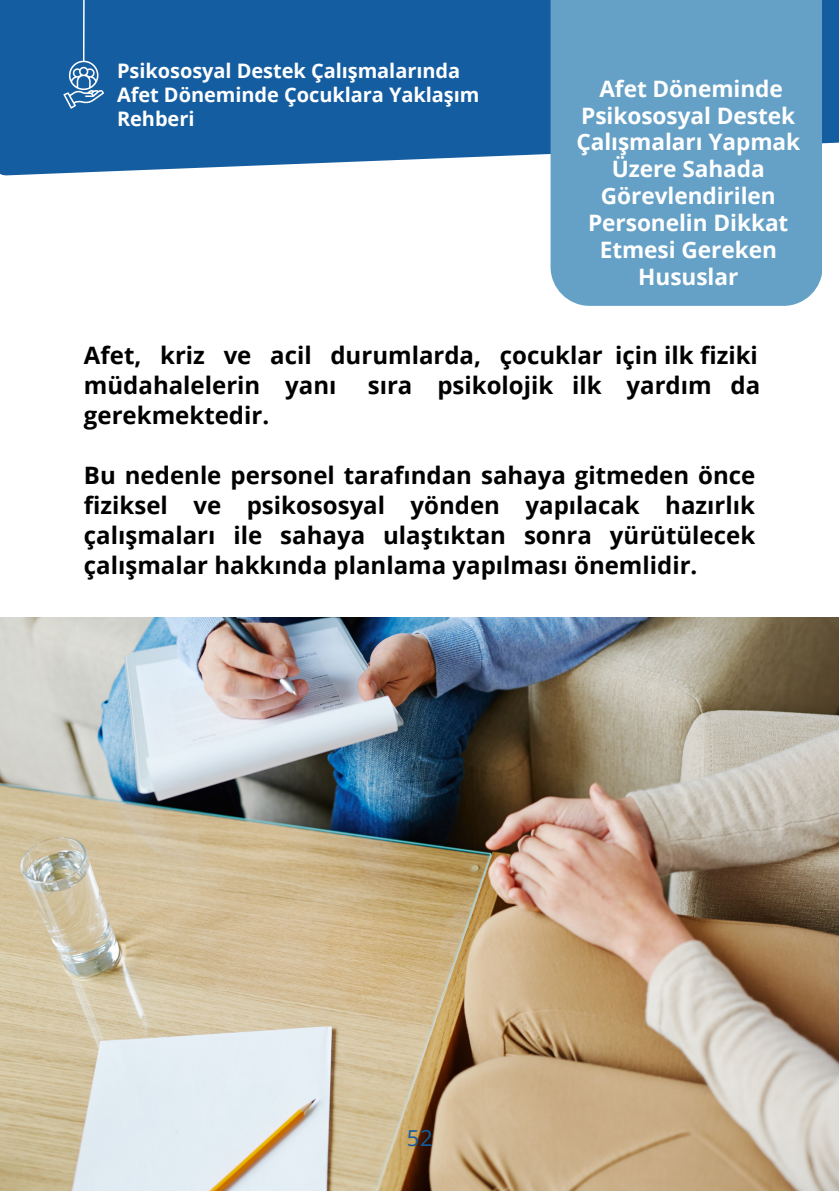
<style>
.page{position:relative;width:839px;height:1191px;background:#fff}
.page>*{position:absolute;margin:0;border:0;box-sizing:border-box;transform-origin:0 0}
.t1{font:700 24px/30px "Open Sans";color:#000}
.t2{font:700 22.6px/27px "Open Sans";letter-spacing:-.005em;color:#fff;text-align:center}
.t3{font:22px "Open Sans";color:#145da0}
.t4{font:700 20px/24px "Open Sans";letter-spacing:-.005em;color:#fff}
</style>
<div class="page">
<img style="left:0;top:618px;width:838px;height:573px">
<svg style="left:0;top:0;width:838px;height:177px;background:#2569a7"></svg>
<hr style="left:83px;top:0;width:2px;height:62px;background:#fff">
<svg style="left:63px;top:61px;width:41px;height:48px;background:#4c84b6"></svg>
<div style="left:550px;top:0;width:271px;height:306px;background:#65a0c6"></div>
<p class="t4" style="left:117px;top:58px;width:364px">Psikososyal Destek Çalışmalarında<br>Afet Döneminde Çocuklara Yaklaşım<br>Rehberi</p>
<p class="t2" style="left:576px;top:74px;width:225px">Afet Döneminde<br>Psikososyal Destek<br>Çalışmaları Yapmak<br>Üzere Sahada<br>Görevlendirilen<br>Personelin Dikkat<br>Etmesi Gereken<br>Hususlar</p>
<p class="t1" style="left:84px;top:340px;width:675px">Afet, kriz ve acil durumlarda, çocuklar için ilk fiziki müdahalelerin yanı</p>
<p class="t1" style="left:368px;top:370px;width:394px">sıra psikolojik ilk yardım da</p>
<p class="t1" style="left:84px;top:400px;width:187px">gerekmektedir.</p>
<p class="t1" style="left:84px;top:460px;width:673px;text-align:justify">Bu nedenle personel tarafından sahaya gitmeden önce fiziksel ve psikososyal yönden yapılacak hazırlık çalışmaları ile sahaya ulaştıktan sonra yürütülecek çalışmalar hakkında planlama yapılması önemlidir.</p>
<p class="t3" style="left:407px;top:1123px;width:28px">52</p>
</div>
